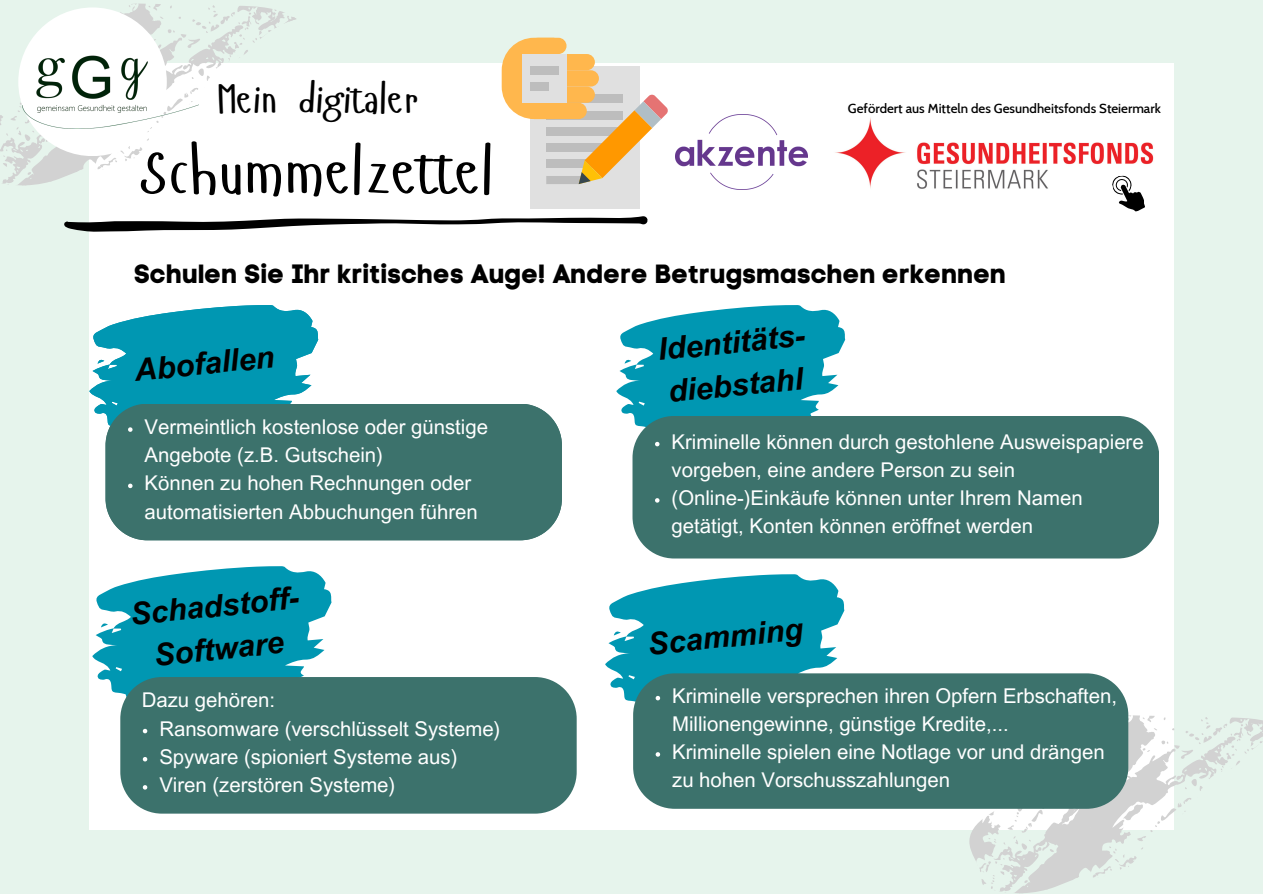
<style>
.page{position:relative;width:1263px;height:894px;background:#fff}
.page>*{position:absolute;margin:0;border:0;box-sizing:border-box;transform-origin:0 0}
.t1{font:63.6px "Hangyaboly";color:#000}
.t2{font:40.35px "Hangyaboly";color:#000}
.t3{font:italic 700 30.75px/42.8px "Arial MT Pro";color:#000}
.t4{font:26.25px "Code Pro Bold LC";color:#000}
.t5{font:20.4px/28.2px "Arial MT Pro";color:#fff}
.t6{font:500 13.2px "Cabin";color:#000}
</style>
<div class="page">
<div style="left:0;top:0;width:1263px;height:893px;background:#e6f4ec"></div>
<div style="left:89px;top:63px;width:1085px;height:766px;background:#fff"></div>
<svg style="left:249px;top:6px;width:47px;height:37px"></svg>
<svg style="left:120px;top:4px;width:129px;height:157px"></svg>
<svg style="left:0;top:102px;width:117px;height:84px"></svg>
<svg style="left:969px;top:715px;width:294px;height:177px"></svg>
<svg style="left:64px;top:216px;width:584px;height:16px"></svg>
<div style="left:530px;top:66px;width:109px;height:142px;background:#e0e0e0"></div>
<svg style="left:502px;top:38px;width:166px;height:146px"></svg>
<div style="left:530px;top:38px;width:36px;height:16px;background:#ffb74d;border-radius:8px"></div>
<div style="left:522px;top:54px;width:44px;height:49px;background:#e0e0e0"></div>
<div style="left:530px;top:66px;width:28px;height:8px;background:#bdbdbd"></div>
<div style="left:530px;top:82px;width:19px;height:9px;background:#bdbdbd"></div>
<img style="left:675px;top:114px;width:133px;height:76px">
<div style="left:18px;top:7px;width:149px;height:149px;background:#fff;border-radius:50%"></div>
<img style="left:23px;top:36px;width:175px;height:92px">
<div style="left:632px;top:416px;width:527px;height:142px;background:#3c726c"></div>
<svg style="left:616px;top:305px;width:231px;height:144px"></svg>
<svg style="left:655px;top:498px;width:4px;height:4px"></svg>
<div style="left:106px;top:404px;width:456px;height:136px;background:#3c726c"></div>
<svg style="left:89px;top:305px;width:231px;height:144px;background:#359ba9"></svg>
<svg style="left:128px;top:483px;width:5px;height:5px"></svg>
<svg style="left:92px;top:566px;width:240px;height:127px"></svg>
<div style="left:120px;top:676px;width:457px;height:137px;background:#3c726c"></div>
<svg style="left:143px;top:728px;width:4px;height:5px"></svg>
<svg style="left:143px;top:756px;width:4px;height:5px"></svg>
<svg style="left:143px;top:784px;width:4px;height:5px"></svg>
<div style="left:633px;top:673px;width:495px;height:135px;background:#3c726c"></div>
<svg style="left:605px;top:574px;width:241px;height:150px;background:#379ba9"></svg>
<svg style="left:656px;top:752px;width:4px;height:4px"></svg>
<img style="left:835px;top:117px;width:319px;height:72px">
<svg style="left:1111px;top:174px;width:35px;height:38px"></svg>
<h2 class="t2" style="left:217px;top:74px;width:202px">Mein digitaler</h2>
<h1 class="t1" style="left:141px;top:131px;width:354px">Schummelzettel</h1>
<p class="t6" style="left:848px;top:100px;width:314px">Gefördert aus Mitteln des Gesundheitsfonds Steiermark</p>
<p class="t4" style="left:134px;top:258px;width:874px">Schulen Sie Ihr kritisches Auge! Andere Betrugsmaschen erkennen</p>
<h3 class="t3" style="left:133px;top:353px;width:142px;rotate:-6deg">Abofallen</h3>
<p class="t5" style="left:145px;top:415px;width:345px">Vermeintlich kostenlose oder günstige Angebote (z.B. Gutschein)<br>Können zu hohen Rechnungen oder automatisierten Abbuchungen führen</p>
<h3 class="t3" style="left:128px;top:597px;width:179px;text-align:center;rotate:-6deg">Schadstoff-<br>Software</h3>
<p class="t5" style="left:159px;top:688px;width:342px;text-indent:-18px">Dazu gehören:<br>Ransomware (verschlüsselt Systeme)<br>Spyware (spioniert Systeme aus)<br>Viren (zerstören Systeme)</p>
<h3 class="t3" style="left:656px;top:332px;width:157px;rotate:-6deg">Identitäts&shy;diebstahl</h3>
<p class="t5" style="left:672px;top:430px;width:474px">Kriminelle können durch gestohlene Ausweispapiere vorgeben, eine andere Person zu sein (Online-)Einkäufe können unter Ihrem Namen getätigt, Konten können eröffnet werden</p>
<h3 class="t3" style="left:646px;top:626px;width:157px;rotate:-6deg">Scamming</h3>
<p class="t5" style="left:672px;top:683px;width:446px">Kriminelle versprechen ihren Opfern Erbschaften, Millionengewinne, günstige Kredite,...<br>Kriminelle spielen eine Notlage vor und drängen zu hohen Vorschusszahlungen</p>
</div>
